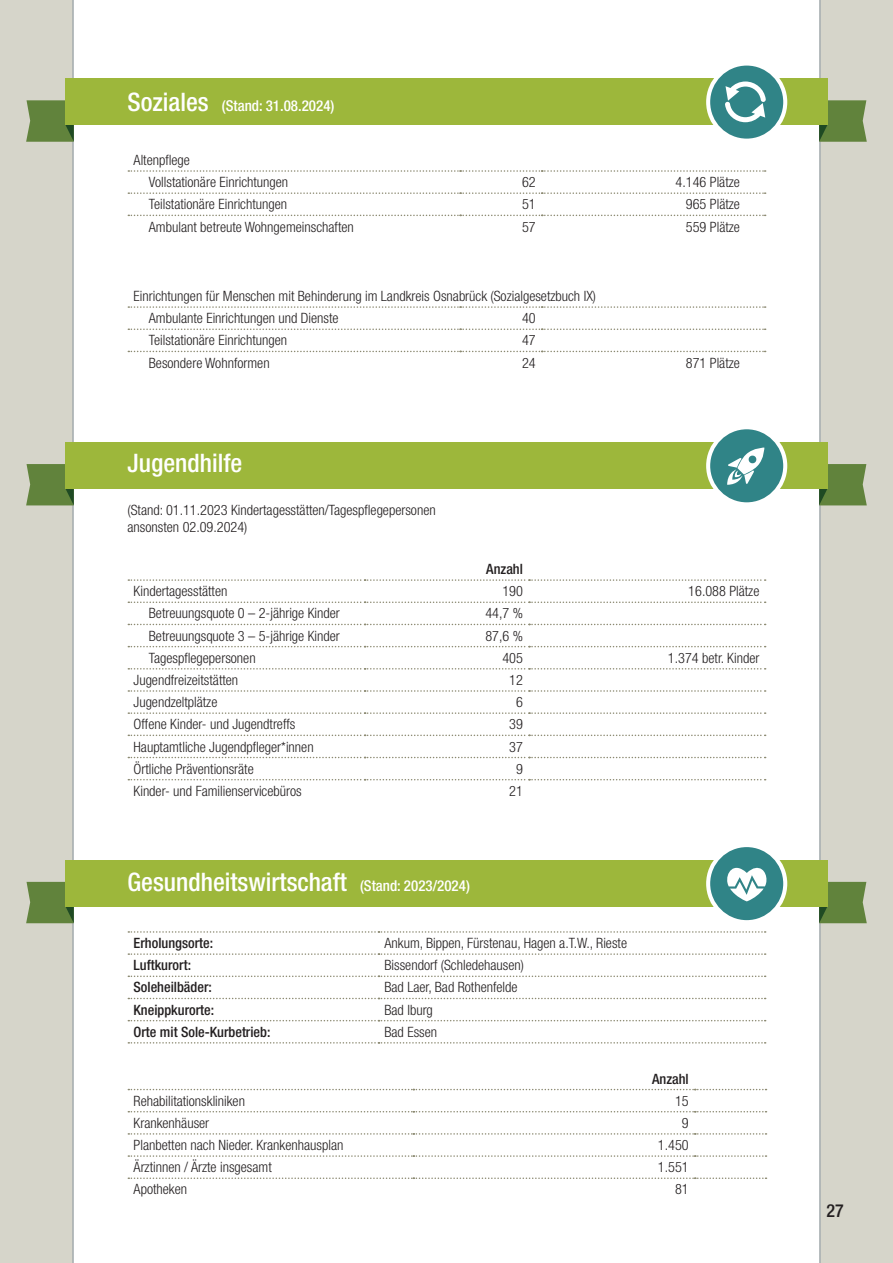
<style>
.page{position:relative;width:893px;height:1263px;background:#fff}
.page>*{position:absolute;margin:0;border:0;box-sizing:border-box;transform-origin:0 0}
.t1{font:500 condensed 25.5px "Helvetica Neue LT Std";color:#fff}
.t2{font:500 condensed 18px "Helvetica Neue LT Std";color:#231f20}
.t3{font:500 condensed 15px "Helvetica Neue LT Std";color:#fff}
.t4{font:300 condensed 14.25px/17.1px "Helvetica Neue LT Std";color:#231f20}
.t5{font:500 condensed 14.25px "Helvetica Neue LT Std";color:#231f20}
.s1{font-size:25.5px}
.s2{font-size:15px}
</style>
<div class="page">
<div style="left:0;top:0;width:72px;height:1263px;background:#d6d5ca"></div>
<div style="left:821px;top:0;width:72px;height:1263px;background:#d6d5ca"></div>
<hr style="left:72px;top:0;width:2px;height:1263px;background:#a4abae">
<hr style="left:819px;top:0;width:2px;height:1263px;background:#a4abae">
<svg style="left:26px;top:100px;width:48px;height:42px;background:#668644"></svg>
<svg style="left:819px;top:100px;width:48px;height:42px;background:#668644"></svg>
<div style="left:65px;top:79px;width:426px;height:46px;background:#9db73b"></div>
<div style="left:402px;top:79px;width:426px;height:46px;background:#9db73b"></div>
<div style="left:708px;top:64px;width:77px;height:77px;background:#308487;border-radius:50%"></div>
<div style="left:706px;top:62px;width:81px;height:81px;border:4px solid #fff;border-radius:50%"></div>
<svg style="left:128px;top:1177px;width:638px;height:2px"></svg>
<svg style="left:128px;top:1155px;width:638px;height:2px"></svg>
<svg style="left:128px;top:1133px;width:638px;height:2px"></svg>
<svg style="left:128px;top:1111px;width:638px;height:1px"></svg>
<svg style="left:128px;top:1089px;width:638px;height:1px"></svg>
<svg style="left:128px;top:1042px;width:638px;height:1px"></svg>
<svg style="left:128px;top:1020px;width:638px;height:1px"></svg>
<svg style="left:128px;top:998px;width:638px;height:1px"></svg>
<svg style="left:128px;top:975px;width:638px;height:2px"></svg>
<svg style="left:128px;top:953px;width:638px;height:2px"></svg>
<svg style="left:128px;top:931px;width:638px;height:2px"></svg>
<svg style="left:725px;top:81px;width:41px;height:41px"></svg>
<svg style="left:26px;top:464px;width:48px;height:41px;background:#658542"></svg>
<svg style="left:819px;top:464px;width:48px;height:41px;background:#658543"></svg>
<div style="left:65px;top:442px;width:426px;height:46px;background:#9db73b"></div>
<div style="left:402px;top:442px;width:426px;height:46px;background:#9db73b"></div>
<div style="left:708px;top:427px;width:77px;height:77px;background:#308487;border-radius:50%"></div>
<div style="left:706px;top:425px;width:81px;height:81px;border:4px solid #fff;border-radius:50%"></div>
<svg style="left:727px;top:448px;width:37px;height:37px"></svg>
<svg style="left:128px;top:779px;width:638px;height:1px"></svg>
<svg style="left:128px;top:757px;width:638px;height:1px"></svg>
<svg style="left:128px;top:735px;width:638px;height:1px"></svg>
<svg style="left:128px;top:712px;width:638px;height:2px"></svg>
<svg style="left:128px;top:690px;width:638px;height:2px"></svg>
<svg style="left:128px;top:668px;width:638px;height:1px"></svg>
<svg style="left:128px;top:646px;width:638px;height:1px"></svg>
<svg style="left:128px;top:624px;width:638px;height:1px"></svg>
<svg style="left:128px;top:601px;width:638px;height:2px"></svg>
<svg style="left:128px;top:579px;width:638px;height:2px"></svg>
<svg style="left:128px;top:351px;width:638px;height:1px"></svg>
<svg style="left:128px;top:328px;width:638px;height:2px"></svg>
<svg style="left:128px;top:306px;width:638px;height:2px"></svg>
<svg style="left:128px;top:215px;width:638px;height:1px"></svg>
<svg style="left:128px;top:192px;width:638px;height:2px"></svg>
<svg style="left:128px;top:170px;width:638px;height:2px"></svg>
<svg style="left:26px;top:882px;width:48px;height:41px;background:#658542"></svg>
<svg style="left:819px;top:882px;width:48px;height:41px;background:#658542"></svg>
<div style="left:65px;top:860px;width:426px;height:46px;background:#9db73b"></div>
<div style="left:402px;top:860px;width:426px;height:46px;background:#9db73b"></div>
<div style="left:708px;top:845px;width:77px;height:77px;background:#308487;border-radius:50%"></div>
<div style="left:706px;top:843px;width:81px;height:81px;border:4px solid #fff;border-radius:50%"></div>
<svg style="left:727px;top:867px;width:40px;height:34px"></svg>
<p class="t3" style="left:128px;top:96px;width:208px"><span class="s1">Soziales</span> (Stand: 31.08.2024)</p>
<p class="t4" style="left:134px;top:151px;width:58px">Altenpfege</p>
<p class="t4" style="left:149px;top:173px;width:141px">Vollstationäre Einrichtungen</p>
<p class="t4" style="left:522px;top:173px;width:15px">62</p>
<p class="t4" style="left:676px;top:173px;width:66px">4.146 Plätze</p>
<p class="t4" style="left:149px;top:196px;width:140px">Teilstationäre Einrichtungen</p>
<p class="t4" style="left:522px;top:196px;width:15px">51</p>
<p class="t4" style="left:686px;top:196px;width:55px">965 Plätze</p>
<p class="t4" style="left:149px;top:218px;width:206px">Ambulant betreute Wohngemeinschaften</p>
<p class="t4" style="left:522px;top:218px;width:15px">57</p>
<p class="t4" style="left:686px;top:218px;width:55px">559 Plätze</p>
<p class="t4" style="left:134px;top:287px;width:464px">Einrichtungen für Menschen mit Behinderung im Landkreis Osnabrück (Sozialgesetzbuch IX)</p>
<p class="t4" style="left:149px;top:310px;width:191px">Ambulante Einrichtungen und Dienste</p>
<p class="t4" style="left:522px;top:310px;width:15px">40</p>
<p class="t4" style="left:149px;top:332px;width:140px">Teilstationäre Einrichtungen</p>
<p class="t4" style="left:522px;top:332px;width:15px">47</p>
<p class="t4" style="left:149px;top:354px;width:122px">Besondere Wohnformen</p>
<p class="t4" style="left:522px;top:354px;width:15px">24</p>
<p class="t4" style="left:686px;top:354px;width:55px">871 Plätze</p>
<p class="t1" style="left:128px;top:448px;width:116px">Jugendhilfe</p>
<p class="t4" style="left:128px;top:501px;width:310px">(Stand: 01.11.2023 Kindertagesstätten/Tagespfegepersonen ansonsten 02.09.2024)</p>
<p class="t5" style="left:486px;top:560px;width:38px">Anzahl</p>
<p class="t4" style="left:134px;top:583px;width:95px">Kindertagesstätten</p>
<p class="t4" style="left:502px;top:583px;width:22px">190</p>
<p class="t4" style="left:688px;top:583px;width:73px">16.088 Plätze</p>
<p class="t4" style="left:149px;top:605px;width:193px">Betreuungsquote 0 – 2-jährige Kinder</p>
<p class="t4" style="left:485px;top:605px;width:39px">44,7 %</p>
<p class="t4" style="left:149px;top:627px;width:193px">Betreuungsquote 3 – 5-jährige Kinder</p>
<p class="t4" style="left:485px;top:627px;width:39px">87,6 %</p>
<p class="t4" style="left:149px;top:649px;width:108px">Tagespfegepersonen</p>
<p class="t4" style="left:502px;top:649px;width:22px">405</p>
<p class="t4" style="left:668px;top:649px;width:93px">1.374 betr. Kinder</p>
<p class="t4" style="left:134px;top:671px;width:106px">Jugendfreizeitstätten</p>
<p class="t4" style="left:509px;top:671px;width:15px">12</p>
<p class="t4" style="left:134px;top:693px;width:85px">Jugendzeltplätze</p>
<p class="t4" style="left:516px;top:693px;width:8px">6</p>
<p class="t4" style="left:134px;top:716px;width:163px">Offene Kinder- und Jugendtreffs</p>
<p class="t4" style="left:509px;top:716px;width:15px">39</p>
<p class="t4" style="left:134px;top:738px;width:182px">Hauptamtliche Jugendpfeger*innen</p>
<p class="t4" style="left:509px;top:738px;width:15px">37</p>
<p class="t4" style="left:134px;top:760px;width:122px">Örtliche Präventionsräte</p>
<p class="t4" style="left:516px;top:760px;width:8px">9</p>
<p class="t4" style="left:134px;top:782px;width:170px">Kinder- und Familienservicebüros</p>
<p class="t4" style="left:509px;top:782px;width:15px">21</p>
<p class="t1" style="left:128px;top:867px;width:344px">Gesundheitswirtschaft <span class="s2">(Stand: 2023/2024)</span></p>
<p class="t5" style="left:134px;top:934px;width:81px">Erholungsorte:</p>
<p class="t4" style="left:384px;top:934px;width:244px">Ankum, Bippen, Fürstenau, Hagen a.T.W., Rieste</p>
<p class="t5" style="left:134px;top:957px;width:59px">Luftkurort:</p>
<p class="t4" style="left:384px;top:956px;width:141px">Bissendorf (Schledehausen)</p>
<p class="t5" style="left:134px;top:979px;width:80px">Soleheilbäder:</p>
<p class="t4" style="left:384px;top:979px;width:135px">Bad Laer, Bad Rothenfelde</p>
<p class="t5" style="left:134px;top:1001px;width:82px">Kneippkurorte:</p>
<p class="t4" style="left:384px;top:1001px;width:50px">Bad Iburg</p>
<p class="t5" style="left:134px;top:1023px;width:138px">Orte mit Sole-Kurbetrieb:</p>
<p class="t4" style="left:384px;top:1023px;width:54px">Bad Essen</p>
<p class="t5" style="left:652px;top:1070px;width:38px">Anzahl</p>
<p class="t4" style="left:134px;top:1092px;width:113px">Rehabilitationskliniken</p>
<p class="t4" style="left:675px;top:1092px;width:15px">15</p>
<p class="t4" style="left:134px;top:1114px;width:77px">Krankenhäuser</p>
<p class="t4" style="left:682px;top:1114px;width:8px">9</p>
<p class="t4" style="left:134px;top:1136px;width:211px">Planbetten nach Nieder. Krankenhausplan</p>
<p class="t4" style="left:658px;top:1136px;width:32px">1.450</p>
<p class="t4" style="left:134px;top:1158px;width:140px">Ärztinnen / Ärzte insgesamt</p>
<p class="t4" style="left:658px;top:1158px;width:32px">1.551</p>
<p class="t4" style="left:134px;top:1181px;width:55px">Apotheken</p>
<p class="t4" style="left:675px;top:1181px;width:15px">81</p>
<p class="t2" style="left:827px;top:1200px;width:19px">27</p>
</div>
